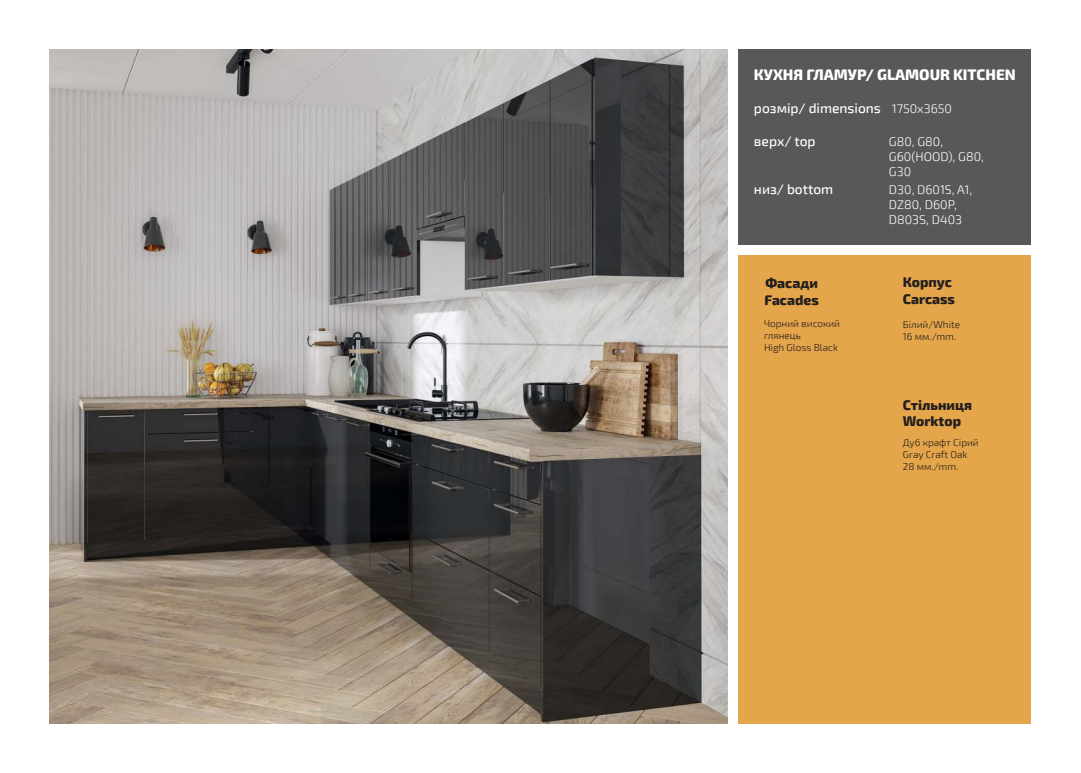
<style>
.page{position:relative;width:1081px;height:773px;background:#fff}
.page>*{position:absolute;margin:0;border:0;box-sizing:border-box;transform-origin:0 0}
.t1{font:800 15px "Exo 2";color:#fff}
.t2{font:500 13.75px "Exo 2";color:#fff}
.t3{font:800 13.75px/16.5px "Exo 2";color:#221f1f}
.t4{font:300 12.5px/15px "Exo 2";color:#fff}
.t5{font:300 10px/12px "Exo 2";color:#221f1f}
.s1{font-weight:300;font-size:12.5px}
</style>
<div class="page">
<img style="left:50px;top:49px;width:678px;height:674px">
<div style="left:738px;top:255px;width:293px;height:468px;background:#e5a54a"></div>
<div style="left:738px;top:50px;width:293px;height:194px;background:#57585a"></div>
<h1 class="t1" style="left:754px;top:66px;width:263px">КУХНЯ ГЛАМУР/ GLAMOUR KITCHEN</h1>
<h2 class="t2" style="left:754px;top:100px;width:199px">розмір/ dimensions <span class="s1">1750х3650</span></h2>
<h2 class="t2" style="left:754px;top:133px;width:63px">верх/ top</h2>
<p class="t4" style="left:889px;top:135px;width:96px">G80, G80,<br>G60(HOOD), G80,<br>G30</p>
<h2 class="t2" style="left:754px;top:181px;width:81px">низ/ bottom</h2>
<p class="t4" style="left:889px;top:183px;width:85px">D30, D601S, A1,<br>DZ80, D60P,<br>D803S, D403</p>
<h2 class="t3" style="left:764px;top:275px;width:56px">Фасади<br>Facades</h2>
<p class="t5" style="left:764px;top:318px;width:78px">Чорний високий глянець<br>High Gloss Black</p>
<h2 class="t3" style="left:903px;top:274px;width:54px">Корпус<br>Carcass</h2>
<p class="t5" style="left:903px;top:318px;width:59px">Білий/White<br>16 мм./mm.</p>
<h2 class="t3" style="left:903px;top:397px;width:71px">Стільниця<br>Worktop</h2>
<p class="t5" style="left:903px;top:437px;width:77px">Дуб крафт Сірий<br>Gray Craft Oak<br>28 мм./mm.</p>
</div>
